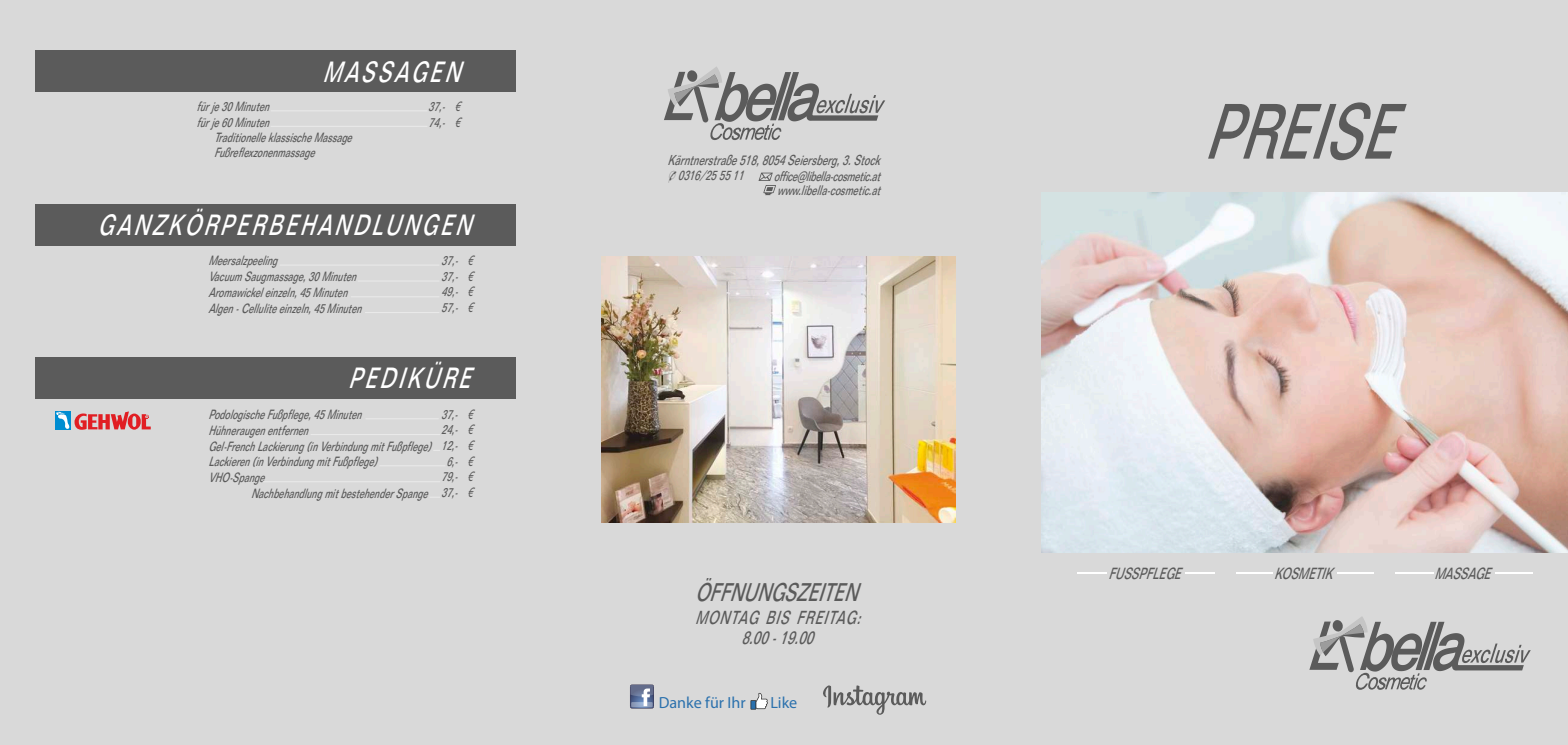
<style>
.page{position:relative;width:1568px;height:745px;background:#fff}
.page>*{position:absolute;margin:0;border:0;box-sizing:border-box;transform-origin:0 0}
.t1{font:italic 500 76.62px "Folio BT";color:#5b5b5b;scale:.69 1}
.t2{font:italic 500 28.62px "Folio BT";color:#fff;scale:.69 1}
.t3{font:italic 500 25px "Folio BT";color:#5b5b5b;scale:.69 1}
.t4{font:italic 500 18.5px/20.5px "Folio BT";color:#5b5b5b;text-align:center;scale:.69 1}
.t5{font:16.12px "Myriad Pro";color:#2b71ad}
.t6{font:italic 500 15.88px "Folio BT";color:#5b5b5b;scale:.69 1}
.t7{font:italic 500 14.12px "Folio BT";color:#5b5b5b;scale:.69 1}
.t8{font:italic 500 13.62px "Folio BT";color:#5b5b5b;scale:.69 1}
.t9{font:italic 500 13.5px "Folio BT";color:#5b5b5b;scale:.69 1}
.t10{font:italic 500 13.12px/15.8px "Folio BT";color:#5b5b5b;scale:.69 1}
.s1{font-family:"Arial";font-weight:400}
.s2{font-family:"Monotype Sorts";font-weight:400}
</style>
<div class="page">
<div style="left:0;top:0;width:1568px;height:744px;background:#d9d9d9"></div>
<svg style="left:1309px;top:617px;width:222px;height:73px"></svg>
<hr style="left:1495px;top:571px;width:37px;height:2px;background:#fff">
<hr style="left:1395px;top:571px;width:38px;height:2px;background:#fff">
<hr style="left:1338px;top:571px;width:36px;height:2px;background:#fff">
<hr style="left:1236px;top:571px;width:36px;height:2px;background:#fff">
<hr style="left:1185px;top:571px;width:30px;height:2px;background:#fff">
<hr style="left:1077px;top:571px;width:29px;height:2px;background:#fff">
<svg style="left:664px;top:67px;width:221px;height:74px"></svg>
<svg style="left:758px;top:172px;width:18px;height:23px"></svg>
<div style="left:35px;top:51px;width:481px;height:41px;background:#5b5b5b"></div>
<hr style="left:271px;top:111px;width:156px;height:1px;background:#ebebeb">
<hr style="left:271px;top:126px;width:156px;height:1px;background:#ebebeb">
<div style="left:35px;top:204px;width:481px;height:41px;background:#5b5b5b"></div>
<hr style="left:365px;top:312px;width:74px;height:1px;background:#ebebeb">
<hr style="left:351px;top:296px;width:88px;height:1px;background:#ebebeb">
<hr style="left:358px;top:280px;width:81px;height:1px;background:#ebebeb">
<hr style="left:280px;top:265px;width:159px;height:1px;background:#ebebeb">
<div style="left:35px;top:357px;width:481px;height:41px;background:#5b5b5b"></div>
<hr style="left:311px;top:434px;width:129px;height:1px;background:#ebebeb">
<hr style="left:365px;top:418px;width:74px;height:1px;background:#ebebeb">
<hr style="left:379px;top:465px;width:66px;height:1px;background:#ebebeb">
<hr style="left:263px;top:481px;width:177px;height:1px;background:#ebebeb">
<div style="left:55px;top:411px;width:16px;height:18px;background:#008dd1"></div>
<svg style="left:56px;top:411px;width:95px;height:18px"></svg>
<img style="left:601px;top:256px;width:355px;height:266px">
<svg style="left:750px;top:693px;width:18px;height:16px"></svg>
<svg style="left:630px;top:684px;width:24px;height:24px"></svg>
<svg style="left:823px;top:685px;width:103px;height:29px"></svg>
<img style="left:1042px;top:192px;width:526px;height:360px">
<h2 class="t2" style="left:322px;top:60px;width:213px">MASSAGEN</h2>
<p class="t10" style="left:196px;top:100px;width:113px">fürje30Minuten</p>
<p class="t10" style="left:214px;top:145px;width:153px">Fußreflexzonenmassage</p>
<p class="t10" style="left:428px;top:100px;width:47px">37,- <span class="s1">€</span></p>
<p class="t10" style="left:196px;top:115px;width:113px">fürje60Minuten</p>
<p class="t10" style="left:428px;top:115px;width:47px">74,- <span class="s1">€</span></p>
<p class="t10" style="left:214px;top:130px;width:207px">TraditionelleklassischeMassage</p>
<h2 class="t2" style="left:98px;top:213px;width:555px">GANZKÖ RPERBEHANDLUNGEN</h2>
<p class="t10" style="left:208px;top:254px;width:229px">Meersalzpeeling<br>Vacuum Saugmassage,30Minuten<br>Aromawickeleinzeln,45Minuten<br>Algen-Celluliteeinzeln,45Minuten</p>
<p class="t10" style="left:441px;top:253px;width:47px;text-align:justify">37,- <span class="s1">€ </span>37,- <span class="s1">€ </span>49,- <span class="s1">€ </span>57,- <span class="s1">€</span></p>
<h2 class="t2" style="left:348px;top:366px;width:191px">PEDIKÜRE</h2>
<p class="t10" style="left:441px;top:407px;width:47px">37,- <span class="s1">€<br></span>24,- <span class="s1">€</span></p>
<p class="t10" style="left:208px;top:407px;width:384px">PodologischeFußpflege,45Minuten<br>Hühneraugenentfernen<br>Gel-French Lackierung (in Verbindung mit Fußpflege) 12,- <span class="s1">€</span></p>
<p class="t10" style="left:208px;top:454px;width:252px">Lackieren(inVerbindungmitFußpflege)</p>
<p class="t10" style="left:446px;top:454px;width:39px">6,- <span class="s1">€</span></p>
<p class="t10" style="left:208px;top:470px;width:88px">VHO-Spange</p>
<p class="t10" style="left:251px;top:469px;width:322px;text-align:right">79,- <span class="s1">€<br></span>NachbehandlungmitbestehenderSpange 37,- <span class="s1">€</span></p>
<p class="t7" style="left:668px;top:154px;width:315px">Kärntnerstraße518,8054Seiersberg,3.Stock</p>
<p class="t8" style="left:668px;top:170px;width:118px"><span class="s2">&amp;</span>0316/255511</p>
<p class="t9" style="left:777px;top:184px;width:156px">www.libella-cosmetic.at</p>
<p class="t9" style="left:774px;top:170px;width:161px">office@libella-cosmetic.at</p>
<h3 class="t3" style="left:695px;top:581px;width:248px">ÖFFNUNGSZEITEN</h3>
<h3 class="t4" style="left:695px;top:608px;width:249px">MONTAG BIS FREITAG:<br>8.00-19.00</h3>
<p class="t5" style="left:659px;top:695px;width:89px">Danke für Ihr</p>
<p class="t5" style="left:770px;top:695px;width:29px">Like</p>
<h1 class="t1" style="left:1204px;top:100px;width:311px">PREISE</h1>
<p class="t6" style="left:1108px;top:566px;width:113px">FUSSPFLEGE</p>
<p class="t6" style="left:1274px;top:566px;width:85px">KOSMETIK</p>
<p class="t6" style="left:1434px;top:566px;width:90px">MASSAGE</p>
</div>
